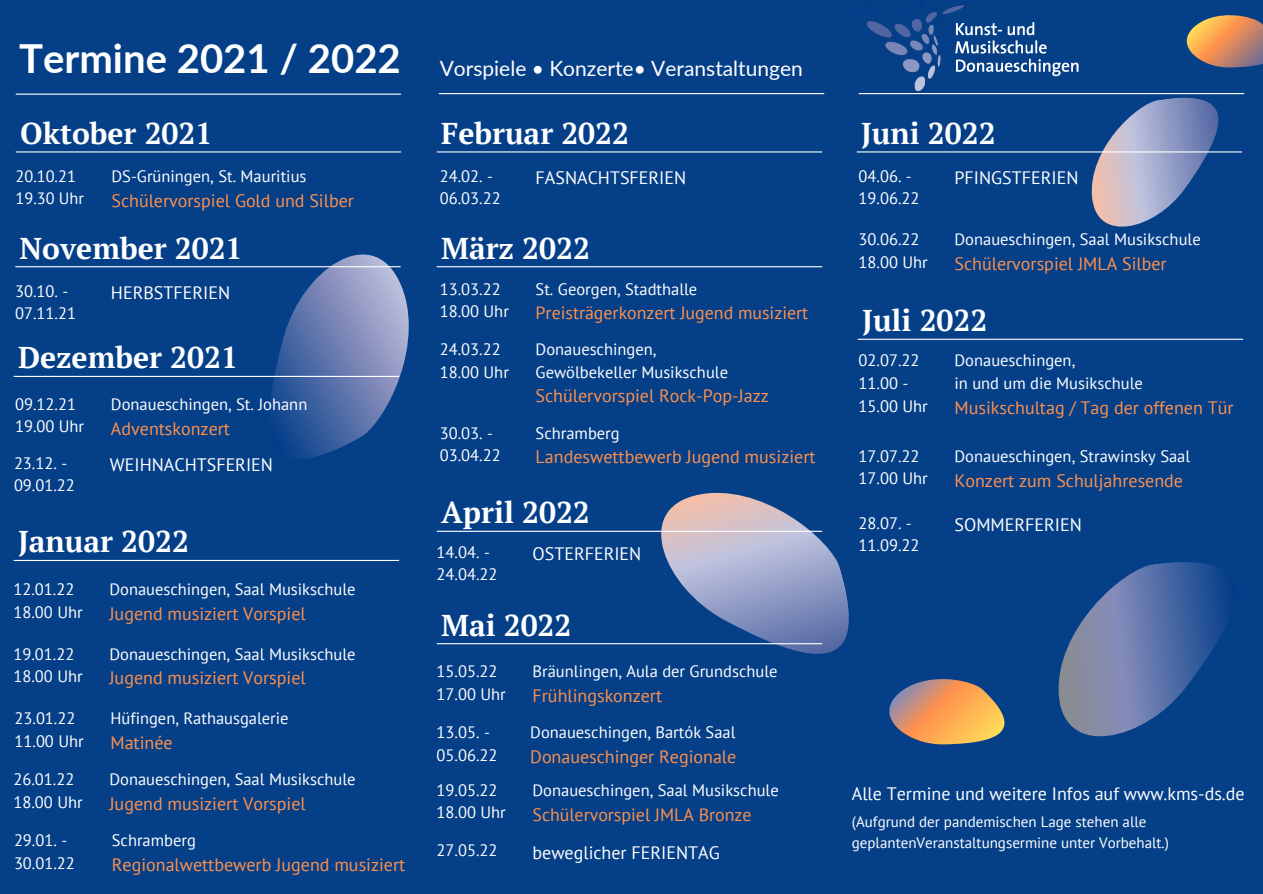
<style>
.page{position:relative;width:1263px;height:894px;background:#fff}
.page>*{position:absolute;margin:0;border:0;box-sizing:border-box;transform-origin:0 0}
.t1{font:700 40.05px "Lato";color:#fff}
.t2{font:700 30px "PT Serif";color:#fff}
.t3{font:21px "Lato";color:#fff}
.t4{font:18px "PT Sans";color:#ff914d}
.t5{font:18px "PT Sans";color:#fff}
.t6{font:17.85px "PT Sans";color:#ff914d}
.t7{font:16.5px "PT Sans";color:#fff}
.t8{font:16.35px "PT Sans";color:#fff}
.t9{font:15px/20.2px "PT Sans";color:#fff}
</style>
<div class="page">
<div style="left:0;top:0;width:1263px;height:893px;background:#043f88"></div>
<svg style="left:632px;top:492px;width:217px;height:162px"></svg>
<svg style="left:889px;top:679px;width:116px;height:66px"></svg>
<svg style="left:168px;top:254px;width:290px;height:205px"></svg>
<hr style="left:16px;top:94px;width:385px;height:1px;background:#fff">
<hr style="left:859px;top:93px;width:385px;height:1px;background:#fff">
<hr style="left:439px;top:93px;width:385px;height:1px;background:#fff">
<hr style="left:16px;top:151px;width:385px;height:1px;background:#fff">
<hr style="left:16px;top:266px;width:384px;height:1px;background:#fff">
<hr style="left:14px;top:376px;width:385px;height:1px;background:#fff">
<hr style="left:14px;top:559px;width:385px;height:2px;background:#fff">
<hr style="left:437px;top:151px;width:385px;height:1px;background:#fff">
<hr style="left:437px;top:266px;width:385px;height:1px;background:#fff">
<hr style="left:437px;top:530px;width:385px;height:1px;background:#fff">
<hr style="left:437px;top:643px;width:385px;height:1px;background:#fff">
<hr style="left:857px;top:151px;width:385px;height:1px;background:#fff">
<hr style="left:858px;top:338px;width:385px;height:2px;background:#fff">
<svg style="left:1058px;top:562px;width:168px;height:175px"></svg>
<svg style="left:1078px;top:15px;width:185px;height:212px"></svg>
<img style="left:849px;top:1px;width:229px;height:89px">
<p class="t1" style="left:19px;top:33px;width:383px">Termine 2021 / 2022</p>
<p class="t2" style="left:20px;top:113px;width:194px">Oktober 2021</p>
<p class="t8" style="left:16px;top:165px;width:62px">20.10.21</p>
<p class="t8" style="left:16px;top:188px;width:70px">19.30 Uhr</p>
<p class="t7" style="left:111px;top:165px;width:197px">DS-Grüningen, St. Mauritius</p>
<p class="t4" style="left:111px;top:188px;width:244px">Schülervorspiel Gold und Silber</p>
<p class="t2" style="left:20px;top:227px;width:224px">November 2021</p>
<p class="t7" style="left:15px;top:280px;width:55px">30.10. -</p>
<p class="t7" style="left:15px;top:302px;width:62px">07.11.21</p>
<p class="t5" style="left:111px;top:280px;width:121px">HERBSTFERIEN</p>
<p class="t2" style="left:18px;top:337px;width:221px">Dezember 2021</p>
<p class="t7" style="left:15px;top:393px;width:62px">09.12.21</p>
<p class="t7" style="left:15px;top:415px;width:71px">19.00 Uhr</p>
<p class="t7" style="left:14px;top:452px;width:55px">23.12. -</p>
<p class="t7" style="left:14px;top:474px;width:62px">09.01.22</p>
<p class="t7" style="left:111px;top:393px;width:198px">Donaueschingen, St. Johann</p>
<p class="t4" style="left:111px;top:416px;width:121px">Adventskonzert</p>
<p class="t5" style="left:110px;top:452px;width:165px">WEIHNACHTSFERIEN</p>
<p class="t2" style="left:18px;top:521px;width:173px">Januar 2022</p>
<p class="t7" style="left:13px;top:578px;width:62px">12.01.22</p>
<p class="t7" style="left:13px;top:600px;width:71px">18.00 Uhr</p>
<p class="t7" style="left:13px;top:642px;width:62px">19.01.22</p>
<p class="t7" style="left:13px;top:665px;width:71px">18.00 Uhr</p>
<p class="t7" style="left:15px;top:707px;width:62px">23.01.22</p>
<p class="t7" style="left:15px;top:729px;width:71px">11.00 Uhr</p>
<p class="t7" style="left:13px;top:768px;width:62px">26.01.22</p>
<p class="t7" style="left:13px;top:790px;width:71px">18.00 Uhr</p>
<p class="t7" style="left:14px;top:829px;width:55px">29.01. -</p>
<p class="t7" style="left:14px;top:851px;width:62px">30.01.22</p>
<p class="t7" style="left:109px;top:578px;width:248px">Donaueschingen, Saal Musikschule</p>
<p class="t4" style="left:109px;top:601px;width:198px">Jugend musiziert Vorspiel</p>
<p class="t7" style="left:109px;top:642px;width:248px">Donaueschingen, Saal Musikschule</p>
<p class="t4" style="left:109px;top:665px;width:198px">Jugend musiziert Vorspiel</p>
<p class="t7" style="left:110px;top:707px;width:180px">Hüfingen, Rathausgalerie</p>
<p class="t4" style="left:110px;top:730px;width:64px">Matinée</p>
<p class="t7" style="left:109px;top:768px;width:248px">Donaueschingen, Saal Musikschule</p>
<p class="t4" style="left:109px;top:791px;width:198px">Jugend musiziert Vorspiel</p>
<p class="t7" style="left:112px;top:829px;width:86px">Schramberg</p>
<p class="t4" style="left:112px;top:852px;width:295px">Regionalwettbewerb Jugend musiziert</p>
<p class="t3" style="left:440px;top:56px;width:365px">Vorspiele • Konzerte• Veranstaltungen</p>
<p class="t2" style="left:441px;top:113px;width:190px">Februar 2022</p>
<p class="t7" style="left:440px;top:165px;width:55px">24.02. -</p>
<p class="t7" style="left:440px;top:187px;width:62px">06.03.22</p>
<p class="t5" style="left:536px;top:166px;width:152px">FASNACHTSFERIEN</p>
<p class="t2" style="left:441px;top:227px;width:150px">März 2022</p>
<p class="t7" style="left:440px;top:277px;width:62px">13.03.22</p>
<p class="t7" style="left:440px;top:300px;width:71px">18.00 Uhr</p>
<p class="t7" style="left:440px;top:338px;width:62px">24.03.22</p>
<p class="t7" style="left:440px;top:360px;width:71px">18.00 Uhr</p>
<p class="t7" style="left:440px;top:421px;width:55px">30.03. -</p>
<p class="t7" style="left:440px;top:444px;width:62px">03.04.22</p>
<p class="t7" style="left:536px;top:277px;width:163px">St. Georgen, Stadthalle</p>
<p class="t6" style="left:536px;top:301px;width:274px">Preisträgerkonzert Jugend musiziert</p>
<p class="t7" style="left:536px;top:338px;width:122px">Donaueschingen,</p>
<p class="t7" style="left:536px;top:360px;width:194px">Gewölbekeller Musikschule</p>
<p class="t4" style="left:536px;top:384px;width:235px">Schülervorspiel Rock-Pop-Jazz</p>
<p class="t7" style="left:536px;top:421px;width:86px">Schramberg</p>
<p class="t4" style="left:536px;top:445px;width:281px">Landeswettbewerb Jugend musiziert</p>
<p class="t2" style="left:441px;top:492px;width:150px">April 2022</p>
<p class="t7" style="left:437px;top:540px;width:55px">14.04. -</p>
<p class="t7" style="left:437px;top:563px;width:62px">24.04.22</p>
<p class="t5" style="left:532px;top:541px;width:110px">OSTERFERIEN</p>
<p class="t2" style="left:441px;top:604px;width:132px">Mai 2022</p>
<p class="t7" style="left:437px;top:660px;width:62px">15.05.22</p>
<p class="t7" style="left:437px;top:682px;width:71px">17.00 Uhr</p>
<p class="t7" style="left:437px;top:721px;width:55px">13.05. -</p>
<p class="t7" style="left:437px;top:743px;width:62px">05.06.22</p>
<p class="t7" style="left:437px;top:778px;width:62px">19.05.22</p>
<p class="t7" style="left:437px;top:801px;width:71px">18.00 Uhr</p>
<p class="t7" style="left:532px;top:660px;width:246px">Bräunlingen, Aula der Grundschule</p>
<p class="t4" style="left:532px;top:683px;width:131px">Frühlingskonzert</p>
<p class="t7" style="left:530px;top:721px;width:207px">Donaueschingen, Bartók Saal</p>
<p class="t4" style="left:530px;top:744px;width:208px">Donaueschinger Regionale</p>
<p class="t7" style="left:532px;top:778px;width:248px">Donaueschingen, Saal Musikschule</p>
<p class="t6" style="left:532px;top:802px;width:220px">Schülervorspiel JMLA Bronze</p>
<p class="t7" style="left:437px;top:839px;width:62px">27.05.22</p>
<p class="t5" style="left:532px;top:839px;width:189px">beweglicher FERIENTAG</p>
<p class="t2" style="left:861px;top:113px;width:136px">Juni 2022</p>
<p class="t7" style="left:859px;top:165px;width:55px">04.06. -</p>
<p class="t7" style="left:859px;top:187px;width:62px">19.06.22</p>
<p class="t7" style="left:859px;top:228px;width:62px">30.06.22</p>
<p class="t7" style="left:859px;top:251px;width:71px">18.00 Uhr</p>
<p class="t5" style="left:954px;top:166px;width:125px">PFINGSTFERIEN</p>
<p class="t7" style="left:954px;top:228px;width:248px">Donaueschingen, Saal Musikschule</p>
<p class="t4" style="left:954px;top:252px;width:214px">Schülervorspiel JMLA Silber</p>
<p class="t2" style="left:862px;top:300px;width:127px">Juli 2022</p>
<p class="t7" style="left:859px;top:349px;width:62px">02.07.22</p>
<p class="t7" style="left:859px;top:372px;width:51px">11.00 -</p>
<p class="t7" style="left:859px;top:394px;width:71px">15.00 Uhr</p>
<p class="t7" style="left:859px;top:445px;width:62px">17.07.22</p>
<p class="t7" style="left:859px;top:467px;width:71px">17.00 Uhr</p>
<p class="t7" style="left:859px;top:511px;width:55px">28.07. -</p>
<p class="t7" style="left:859px;top:534px;width:62px">11.09.22</p>
<p class="t7" style="left:954px;top:349px;width:122px">Donaueschingen,</p>
<p class="t7" style="left:954px;top:372px;width:190px">in und um die Musikschule</p>
<p class="t4" style="left:954px;top:395px;width:280px">Musikschultag / Tag der offenen Tür</p>
<p class="t7" style="left:954px;top:445px;width:237px">Donaueschingen, Strawinsky Saal</p>
<p class="t4" style="left:954px;top:468px;width:230px">Konzert zum Schuljahresende</p>
<p class="t5" style="left:954px;top:512px;width:129px">SOMMERFERIEN</p>
<p class="t5" style="left:852px;top:781px;width:394px">Alle Termine und weitere Infos auf www.kms-ds.de</p>
<p class="t9" style="left:852px;top:811px;width:319px">(Aufgrund der pandemischen Lage stehen alle geplantenVeranstaltungsermine unter Vorbehalt.)</p>
</div>
